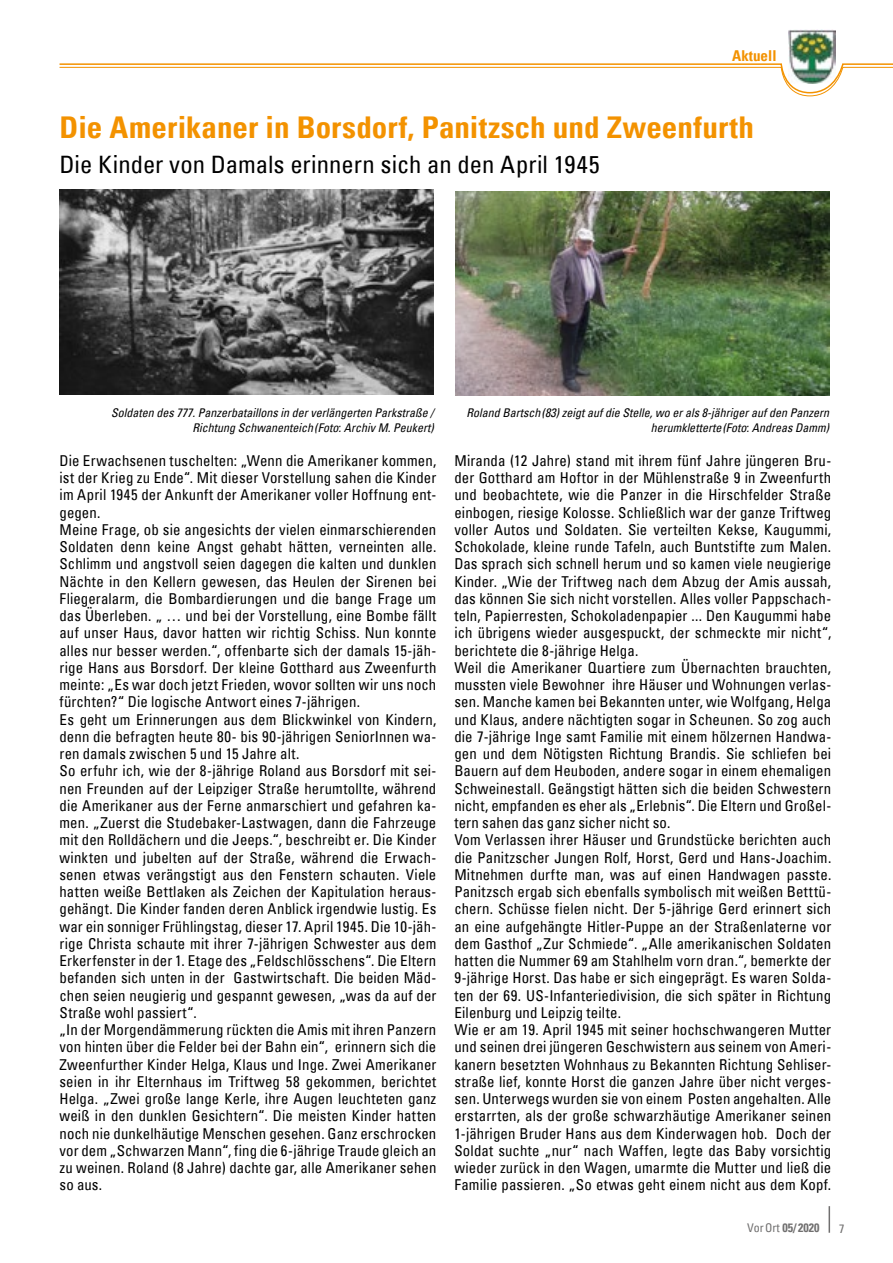
<style>
.page{position:relative;width:893px;height:1263px;background:#fff}
.page>*{position:absolute;margin:0;border:0;box-sizing:border-box;transform-origin:0 0}
.t1{font:700 condensed 30px "Univers";letter-spacing:.005em;color:#f39200}
.t2{font:condensed 24px "Univers";color:#000}
.t3{font:condensed 15px/17.2px "Univers";letter-spacing:.005em;color:#000}
.t4{font:700 condensed 15px "Univers";color:#f39200}
.t5{font:italic condensed 12px/15px "Univers";color:#000;text-align:right}
.t6{font:700 condensed 12px "Univers";color:#706f6f}
.t7{font:condensed 12px "Univers";color:#706f6f}
.s1{font-weight:400}
</style>
<div class="page">
<svg style="left:829px;top:1206px;width:1px;height:27px"></svg>
<img style="left:788px;top:30px;width:47px;height:33px">
<svg style="left:59px;top:63px;width:834px;height:33px"></svg>
<img style="left:60px;top:190px;width:374px;height:204px">
<img style="left:455px;top:191px;width:374px;height:204px">
<p class="t4" style="left:732px;top:46px;width:46px">Aktuell</p>
<h1 class="t1" style="left:60px;top:109px;width:696px">Die Amerikaner in Borsdorf, Panitzsch und Zweenfurth</h1>
<h2 class="t2" style="left:60px;top:148px;width:542px">Die Kinder von Damals erinnern sich an den April 1945</h2>
<p class="t5" style="left:111px;top:405px;width:324px">Soldaten des 777. Panzerbataillons in der verlängerten Parkstraße /<br>Richtung Schwanenteich (Foto: Archiv M. Peukert)</p>
<p class="t5" style="left:466px;top:405px;width:364px">Roland Bartsch (83) zeigt auf die Stelle, wo er als 8-jähriger auf den Panzern herumkletterte (Foto: Andreas Damm)</p>
<p class="t3" style="left:60px;top:451px;width:378px">Die Erwachsenen tuschelten: „Wenn die Amerikaner kommen, ist der Krieg zu Ende“. Mit dieser Vorstellung sahen die Kinder im April 1945 der Ankunft der Amerikaner voller Hoffnung ent&shy;gegen.<br>Meine Frage, ob sie angesichts der vielen einmarschierenden Soldaten denn keine Angst gehabt hätten, verneinten alle.<br>Schlimm und angstvoll seien dagegen die kalten und dunklen Nächte in den Kellern gewesen, das Heulen der Sirenen bei Fliegeralarm, die Bombardierungen und die bange Frage um das Überleben. „ … und bei der Vorstellung, eine Bombe fällt auf unser Haus, davor hatten wir richtig Schiss. Nun konnte alles nur besser werden.“, offenbarte sich der damals 15-jäh&shy;rige Hans aus Borsdorf. Der kleine Gotthard aus Zweenfurth meinte: „Es war doch jetzt Frieden, wovor sollten wir uns noch fürchten?“ Die logische Antwort eines 7-jährigen.<br>Es geht um Erinnerungen aus dem Blickwinkel von Kindern, denn die befragten heute 80- bis 90-jährigen SeniorInnen wa&shy;ren damals zwischen 5 und 15 Jahre alt.<br>So erfuhr ich, wie der 8-jährige Roland aus Borsdorf mit sei&shy;nen Freunden auf der Leipziger Straße herumtollte, während die Amerikaner aus der Ferne anmarschiert und gefahren ka&shy;men. „Zuerst die Studebaker-Lastwagen, dann die Fahrzeuge mit den Rolldächern und die Jeeps.“, beschreibt er. Die Kinder winkten und jubelten auf der Straße, während die Erwach&shy;senen etwas verängstigt aus den Fenstern schauten. Viele hatten weiße Bettlaken als Zeichen der Kapitulation heraus&shy;gehängt. Die Kinder fanden deren Anblick irgendwie lustig. Es war ein sonniger Frühlingstag, dieser 17. April 1945. Die 10-jäh&shy;rige Christa schaute mit ihrer 7-jährigen Schwester aus dem Erkerfenster in der 1. Etage des „Feldschlösschens“. Die Eltern befanden sich unten in der Gastwirtschaft. Die beiden Mäd&shy;chen seien neugierig und gespannt gewesen, „was da auf der Straße wohl passiert“.<br>„In der Morgendämmerung rückten die Amis mit ihren Panzern von hinten über die Felder bei der Bahn ein“, erinnern sich die Zweenfurther Kinder Helga, Klaus und Inge. Zwei Amerikaner seien in ihr Elternhaus im Triftweg 58 gekommen, berichtet Helga. „Zwei große lange Kerle, ihre Augen leuchteten ganz weiß in den dunklen Gesichtern“. Die meisten Kinder hatten noch nie dunkelhäutige Menschen gesehen. Ganz erschrocken vor dem „Schwarzen Mann“, fing die 6-jährige Traude gleich an zu weinen. Roland (8 Jahre) dachte gar, alle Amerikaner sehen so aus.</p>
<p class="t3" style="left:454px;top:451px;width:378px">Miranda (12 Jahre) stand mit ihrem fünf Jahre jüngeren Bru&shy;der Gotthard am Hoftor in der Mühlenstraße 9 in Zweenfurth und beobachtete, wie die Panzer in die Hirschfelder Straße einbogen, riesige Kolosse. Schließlich war der ganze Triftweg voller Autos und Soldaten. Sie verteilten Kekse, Kaugummi, Schokolade, kleine runde Tafeln, auch Buntstifte zum Malen.<br>Das sprach sich schnell herum und so kamen viele neugierige Kinder. „Wie der Triftweg nach dem Abzug der Amis aussah, das können Sie sich nicht vorstellen. Alles voller Pappschach&shy;teln, Papierresten, Schokoladenpapier ... Den Kaugummi habe ich übrigens wieder ausgespuckt, der schmeckte mir nicht“, berichtete die 8-jährige Helga.<br>Weil die Amerikaner Quartiere zum Übernachten brauchten, mussten viele Bewohner ihre Häuser und Wohnungen verlas&shy;sen. Manche kamen bei Bekannten unter, wie Wolfgang, Helga und Klaus, andere nächtigten sogar in Scheunen. So zog auch die 7-jährige Inge samt Familie mit einem hölzernen Handwa&shy;gen und dem Nötigsten Richtung Brandis. Sie schliefen bei Bauern auf dem Heuboden, andere sogar in einem ehemaligen Schweinestall. Geängstigt hätten sich die beiden Schwestern nicht, empfanden es eher als „Erlebnis“. Die Eltern und Großel&shy;tern sahen das ganz sicher nicht so.<br>Vom Verlassen ihrer Häuser und Grundstücke berichten auch die Panitzscher Jungen Rolf, Horst, Gerd und Hans-Joachim.<br>Mitnehmen durfte man, was auf einen Handwagen passte.<br>Panitzsch ergab sich ebenfalls symbolisch mit weißen Betttü&shy;chern. Schüsse fielen nicht. Der 5-jährige Gerd erinnert sich an eine aufgehängte Hitler-Puppe an der Straßenlaterne vor dem Gasthof „Zur Schmiede“. „Alle amerikanischen Soldaten hatten die Nummer 69 am Stahlhelm vorn dran.“, bemerkte der 9-jährige Horst. Das habe er sich eingeprägt. Es waren Solda&shy;ten der 69. US-Infanteriedivision, die sich später in Richtung Eilenburg und Leipzig teilte.<br>Wie er am 19. April 1945 mit seiner hochschwangeren Mutter und seinen drei jüngeren Geschwistern aus seinem von Ameri&shy;kanern besetzten Wohnhaus zu Bekannten Richtung Sehliser&shy;straße lief, konnte Horst die ganzen Jahre über nicht verges&shy;sen. Unterwegs wurden sie von einem Posten angehalten. Alle erstarrten, als der große schwarzhäutige Amerikaner seinen 1-jährigen Bruder Hans aus dem Kinderwagen hob. Doch der Soldat suchte „nur“ nach Waffen, legte das Baby vorsichtig wieder zurück in den Wagen, umarmte die Mutter und ließ die Familie passieren. „So etwas geht einem nicht aus dem Kopf.</p>
<p class="t6" style="left:747px;top:1221px;width:74px"><span class="s1">VorOrt</span> 05/ 2020</p>
<p class="t7" style="left:839px;top:1221px;width:7px">7</p>
</div>
